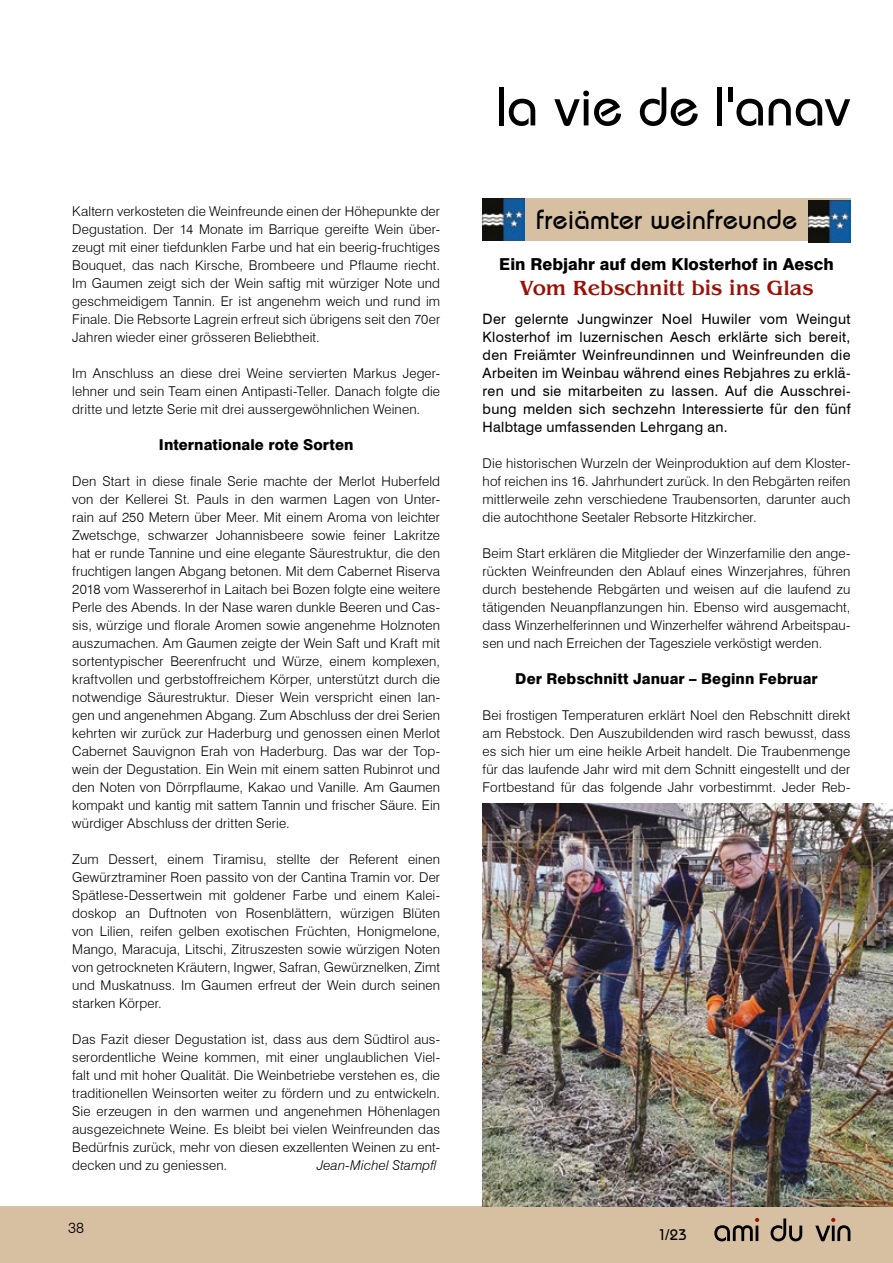
<style>
.page{position:relative;width:893px;height:1263px;background:#fff}
.page>*{position:absolute;margin:0;border:0;box-sizing:border-box;transform-origin:0 0}
.t1{font:54px "Dyname SSK";color:#000}
.t2{font:27px "Dyname SSK";color:#000}
.Corps_de_texte{font:700 21px "Wand SSK";color:#9c1006}
.Corps_de_texte-2{font:800 16.5px "Swiss 721 BT";color:#000}
.Corps_de_texte-3{font:800 15px "Swiss 721 BT";letter-spacing:.005em;color:#000}
.t3{font:15px "Dyname SSK";color:#000}
.t4{font:300 15px "Swiss 721 BT";color:#000}
.Corps_de_texte-4{font:14.25px/18px "Swiss 721 BT";letter-spacing:.02em;color:#000;text-align:justify}
.Corps_de_texte-5{font:300 13.5px/18px "Swiss 721 BT";letter-spacing:.01em;color:#000;text-align:justify}
.Corps_de_texte-6{font:italic 300 13.5px "Swiss 721 BT";letter-spacing:.01em;color:#000}
</style>
<div class="page">
<div style="left:0;top:1206px;width:893px;height:57px;background:#d7c0a2"></div>
<svg style="left:714px;top:1218px;width:136px;height:23px"></svg>
<div style="left:483px;top:198px;width:367px;height:43px;background:#d7c0a2"></div>
<img style="left:483px;top:198px;width:42px;height:43px">
<img style="left:808px;top:200px;width:42px;height:42px">
<img style="left:483px;top:804px;width:410px;height:402px">
<p class="Corps_de_texte-5" style="left:72px;top:202px;width:369px">Kaltern verkosteten die Weinfreunde einen der Höhepunkte der Degustation. Der 14 Monate im Barrique gereifte Wein über&shy;zeugt mit einer tiefdunklen Farbe und hat ein beerig-fruchtiges Bouquet, das nach Kirsche, Brombeere und Pflaume riecht.<br>Im Gaumen zeigt sich der Wein saftig mit würziger Note und geschmeidigem Tannin. Er ist angenehm weich und rund im Finale. Die Rebsorte Lagrein erfreut sich übrigens seit den 70er Jahren wieder einer grösseren Beliebtheit.</p>
<p class="Corps_de_texte-5" style="left:72px;top:364px;width:369px">Im Anschluss an diese drei Weine servierten Markus Jeger&shy;lehner und sein Team einen Antipasti-Teller. Danach folgte die dritte und letzte Serie mit drei aussergewöhnlichen Weinen.</p>
<p class="Corps_de_texte-3" style="left:159px;top:436px;width:196px">Internationale rote Sorten</p>
<p class="Corps_de_texte-5" style="left:72px;top:472px;width:369px">Den Start in diese finale Serie machte der Merlot Huberfeld von der Kellerei St. Pauls in den warmen Lagen von Unter&shy;rain auf 250 Metern über Meer. Mit einem Aroma von leichter Zwetschge, schwarzer Johannisbeere sowie feiner Lakritze hat er runde Tannine und eine elegante Säurestruktur, die den fruchtigen langen Abgang betonen. Mit dem Cabernet Riserva 2018 vom Wassererhof in Laitach bei Bozen folgte eine weitere Perle des Abends. In der Nase waren dunkle Beeren und Cas&shy;sis, würzige und florale Aromen sowie angenehme Holznoten auszumachen. Am Gaumen zeigte der Wein Saft und Kraft mit sortentypischer Beerenfrucht und Würze, einem komplexen, kraftvollen und gerbstoffreichem Körper, unterstützt durch die notwendige Säurestruktur. Dieser Wein verspricht einen lan&shy;gen und angenehmen Abgang. Zum Abschluss der drei Serien kehrten wir zurück zur Haderburg und genossen einen Merlot Cabernet Sauvignon Erah von Haderburg. Das war der Top&shy;wein der Degustation. Ein Wein mit einem satten Rubinrot und den Noten von Dörrpflaume, Kakao und Vanille. Am Gaumen kompakt und kantig mit sattem Tannin und frischer Säure. Ein würdiger Abschluss der dritten Serie.</p>
<p class="Corps_de_texte-5" style="left:72px;top:850px;width:369px">Zum Dessert, einem Tiramisu, stellte der Referent einen Gewürztraminer Roen passito von der Cantina Tramin vor. Der Spätlese-Dessertwein mit goldener Farbe und einem Kalei&shy;doskop an Duftnoten von Rosenblättern, würzigen Blüten von Lilien, reifen gelben exotischen Früchten, Honigmelone, Mango, Maracuja, Litschi, Zitruszesten sowie würzigen Noten von getrockneten Kräutern, Ingwer, Safran, Gewürznelken, Zimt und Muskatnuss. Im Gaumen erfreut der Wein durch seinen starken Körper.</p>
<p class="Corps_de_texte-5" style="left:72px;top:1030px;width:369px">Das Fazit dieser Degustation ist, dass aus dem Südtirol aus&shy;serordentliche Weine kommen, mit einer unglaublichen Viel&shy;falt und mit hoher Qualität. Die Weinbetriebe verstehen es, die traditionellen Weinsorten weiter zu fördern und zu entwickeln.<br>Sie erzeugen in den warmen und angenehmen Höhenlagen ausgezeichnete Weine. Es bleibt bei vielen Weinfreunden das Bedürfnis zurück, mehr von diesen exzellenten Weinen zu ent&shy;decken und zu geniessen.</p>
<p class="Corps_de_texte-6" style="left:317px;top:1157px;width:121px">Jean-Michel Stampfl</p>
<p class="t4" style="left:68px;top:1219px;width:18px">38</p>
<h1 class="t1" style="left:496px;top:74px;width:356px">la vie de l'anav</h1>
<p class="t2" style="left:536px;top:203px;width:263px">freiämter weinfreunde</p>
<p class="Corps_de_texte-2" style="left:499px;top:254px;width:336px">Ein Rebjahr auf dem Klosterhof in Aesch</p>
<p class="Corps_de_texte" style="left:519px;top:276px;width:296px">Vom Rebschnitt bis ins Glas</p>
<p class="Corps_de_texte-4" style="left:483px;top:309px;width:369px">Der gelernte Jungwinzer Noel Huwiler vom Weingut Klosterhof im luzernischen Aesch erklärte sich bereit, den Freiämter Weinfreundinnen und Weinfreunden die Arbeiten im Weinbau während eines Rebjahres zu erklä&shy;ren und sie mitarbeiten zu lassen. Auf die Ausschrei&shy;bung melden sich sechzehn Interessierte für den fünf Halbtage umfassenden Lehrgang an.</p>
<p class="Corps_de_texte-5" style="left:483px;top:454px;width:369px">Die historischen Wurzeln der Weinproduktion auf dem Kloster&shy;hof reichen ins 16. Jahrhundert zurück. In den Rebgärten reifen mittlerweile zehn verschiedene Traubensorten, darunter auch die autochthone Seetaler Rebsorte Hitzkircher.</p>
<p class="Corps_de_texte-5" style="left:483px;top:544px;width:369px">Beim Start erklären die Mitglieder der Winzerfamilie den ange&shy;rückten Weinfreunden den Ablauf eines Winzerjahres, führen durch bestehende Rebgärten und weisen auf die laufend zu tätigenden Neuanpflanzungen hin. Ebenso wird ausgemacht, dass Winzerhelferinnen und Winzerhelfer während Arbeitspau&shy;sen und nach Erreichen der Tagesziele verköstigt werden.</p>
<p class="Corps_de_texte-3" style="left:515px;top:670px;width:304px">Der Rebschnitt Januar – Beginn Februar</p>
<p class="Corps_de_texte-5" style="left:483px;top:706px;width:369px">Bei frostigen Temperaturen erklärt Noel den Rebschnitt direkt am Rebstock. Den Auszubildenden wird rasch bewusst, dass es sich hier um eine heikle Arbeit handelt. Die Traubenmenge für das laufende Jahr wird mit dem Schnitt eingestellt und der Fortbestand für das folgende Jahr vorbestimmt. Jeder Reb-</p>
<p class="t3" style="left:657px;top:1226px;width:31px">1/23</p>
</div>
